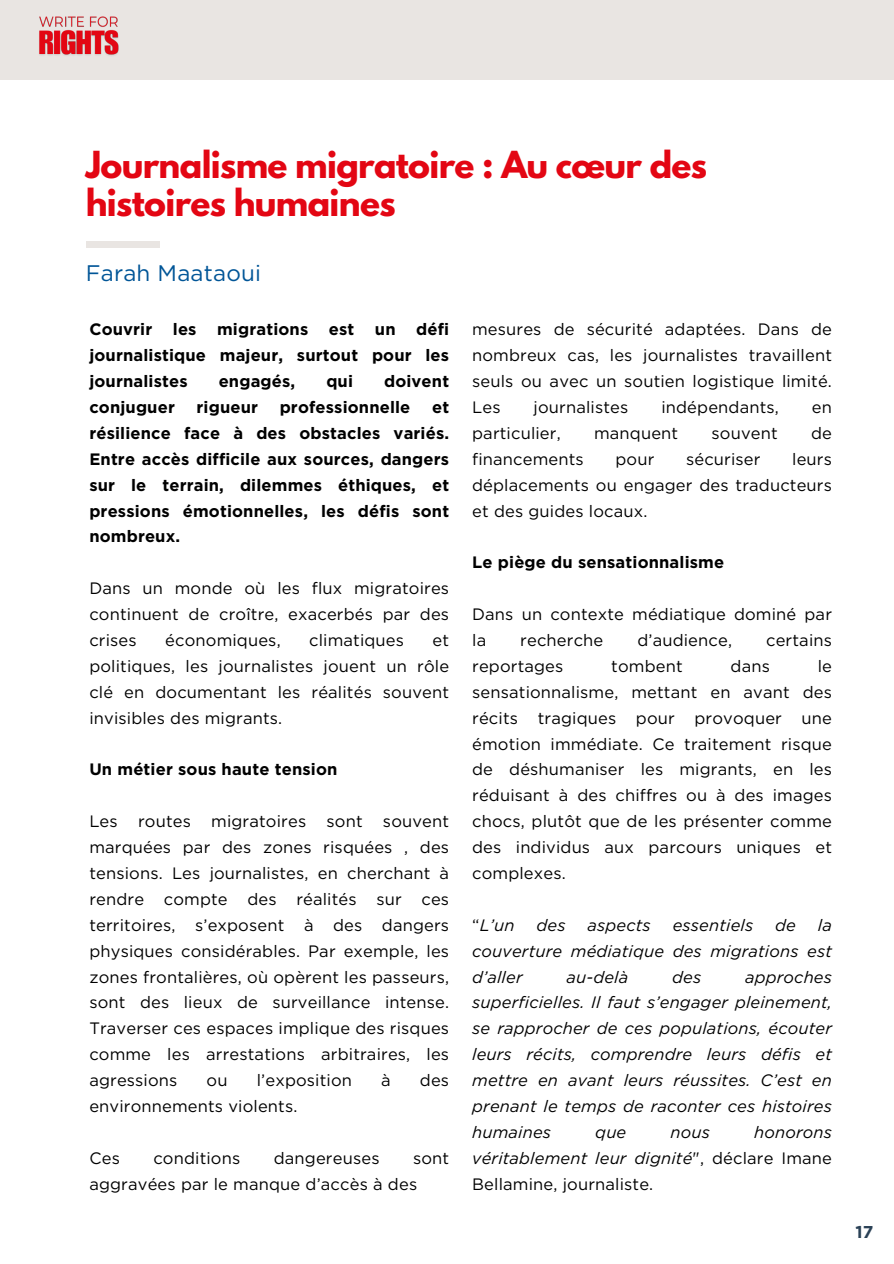
<style>
.page{position:relative;width:894px;height:1264px;background:#fff}
.page>*{position:absolute;margin:0;border:0;box-sizing:border-box;transform-origin:0 0}
.t1{font:700 33px/38.2px "League Spartan";letter-spacing:-.02em;color:#e30613}
.t2{font:22.5px "Gotham";letter-spacing:.01em;color:#005597}
.t3{font:700 17.1px "Gotham";color:#2b4257}
.t4{font:16.5px/25.8px "Gotham";letter-spacing:.01em;color:#000;text-align:justify}
.t5{font:700 16.5px/25.8px "Gotham";letter-spacing:.01em;color:#000;text-align:justify}
.t6{font:italic 16.5px/25.8px "Gotham";letter-spacing:.01em;color:#000;text-align:justify}
.s1{font-style:normal}
.s2{font-style:italic}
</style>
<div class="page">
<div style="left:87px;top:241px;width:73px;height:6px;background:#e9e5e2"></div>
<div style="left:0;top:0;width:893px;height:80px;background:#e9e5e2"></div>
<img style="left:39px;top:31px;width:80px;height:25px">
<img style="left:39px;top:16px;width:79px;height:15px">
<h2 class="t1" style="left:86px;top:149px;width:622px">Journalisme migratoire : Au cœur des histoires humaines</h2>
<h4 class="t2" style="left:86px;top:260px;width:177px">Farah Maataoui</h4>
<h5 class="t5" style="left:89px;top:316px;width:361px">Couvrir les migrations est un défi journalistique majeur, surtout pour les journalistes</h5>
<h5 class="t5" style="left:219px;top:368px;width:78px">engagés,</h5>
<h5 class="t5" style="left:326px;top:368px;width:28px">qui</h5>
<h5 class="t5" style="left:384px;top:368px;width:67px">doivent</h5>
<h5 class="t5" style="left:89px;top:394px;width:87px">conjuguer</h5>
<h5 class="t5" style="left:196px;top:394px;width:63px">rigueur</h5>
<h5 class="t5" style="left:279px;top:394px;width:132px">professionnelle</h5>
<h5 class="t5" style="left:89px;top:394px;width:361px;text-indent:342px">et résilience face à des obstacles variés.<br>Entre accès difficile aux sources, dangers sur le terrain, dilemmes éthiques, et pressions émotionnelles, les défis sont nombreux.</h5>
<h4 class="t4" style="left:89px;top:575px;width:361px">Dans un monde où les flux migratoires continuent de croître, exacerbés par des crises</h4>
<h4 class="t4" style="left:165px;top:627px;width:117px">économiques,</h4>
<h4 class="t4" style="left:309px;top:627px;width:96px">climatiques</h4>
<h4 class="t4" style="left:89px;top:627px;width:361px;text-indent:343px">et politiques, les journalistes jouent un rôle clé en documentant les réalités souvent invisibles des migrants.</h4>
<h5 class="t5" style="left:89px;top:756px;width:249px">Un métier sous haute tension</h5>
<h5 class="t4" style="left:89px;top:808px;width:361px">Les routes migratoires sont souvent marquées par des zones risquées , des tensions. Les journalistes, en cherchant à rendre compte des réalités sur ces territoires, s’exposent à des dangers physiques considérables. Par exemple, les zones frontalières, où opèrent les passeurs, sont des lieux de surveillance intense.<br>Traverser ces espaces implique des risques comme les arrestations arbitraires, les agressions</h5>
<h5 class="t4" style="left:206px;top:1067px;width:22px">ou</h5>
<h5 class="t4" style="left:257px;top:1067px;width:97px">l’exposition</h5>
<h5 class="t4" style="left:381px;top:1067px;width:11px">à</h5>
<h5 class="t4" style="left:420px;top:1067px;width:31px">des</h5>
<h5 class="t4" style="left:89px;top:1093px;width:209px">environnements violents.</h5>
<p class="t4" style="left:89px;top:1144px;width:32px">Ces</p>
<p class="t4" style="left:153px;top:1144px;width:88px">conditions</p>
<p class="t4" style="left:274px;top:1144px;width:107px">dangereuses</p>
<p class="t4" style="left:89px;top:1144px;width:361px;text-indent:323px">sont aggravées par le manque d’accès à des</p>
<h5 class="t4" style="left:472px;top:316px;width:361px">mesures de sécurité adaptées. Dans de nombreux cas, les journalistes travaillent seuls ou avec un soutien logistique limité.<br>Les</h5>
<h5 class="t4" style="left:533px;top:394px;width:96px">journalistes</h5>
<h5 class="t4" style="left:661px;top:394px;width:119px">indépendants,</h5>
<h5 class="t4" style="left:811px;top:394px;width:22px">en</h5>
<h5 class="t4" style="left:472px;top:420px;width:90px">particulier,</h5>
<h5 class="t4" style="left:594px;top:420px;width:86px">manquent</h5>
<h5 class="t4" style="left:711px;top:420px;width:68px">souvent</h5>
<h5 class="t4" style="left:810px;top:420px;width:22px">de</h5>
<h5 class="t4" style="left:472px;top:446px;width:113px">financements</h5>
<h5 class="t4" style="left:615px;top:446px;width:40px">pour</h5>
<h5 class="t4" style="left:686px;top:446px;width:76px">sécuriser</h5>
<h5 class="t4" style="left:472px;top:446px;width:361px;text-indent:320px">leurs déplacements ou engager des traducteurs et des guides locaux.</h5>
<h4 class="t5" style="left:472px;top:549px;width:253px">Le piège du sensationnalisme</h4>
<h5 class="t4" style="left:472px;top:601px;width:361px">Dans un contexte médiatique dominé par la</h5>
<h5 class="t4" style="left:520px;top:627px;width:84px">recherche</h5>
<h5 class="t4" style="left:637px;top:627px;width:96px">d’audience,</h5>
<h5 class="t4" style="left:766px;top:627px;width:67px">certains</h5>
<h5 class="t4" style="left:472px;top:653px;width:93px">reportages</h5>
<h5 class="t4" style="left:611px;top:653px;width:73px">tombent</h5>
<h5 class="t4" style="left:730px;top:653px;width:41px">dans</h5>
<h5 class="t4" style="left:472px;top:653px;width:361px;text-indent:345px">le sensationnalisme, mettant en avant des récits tragiques pour provoquer une émotion immédiate. Ce traitement risque de déshumaniser les migrants, en les réduisant à des chiffres ou à des images chocs, plutôt que de les présenter comme des individus aux parcours uniques et complexes.</h5>
<h5 class="t6" style="left:472px;top:911px;width:44px"><span class="s1">“</span>L’un</h5>
<h5 class="t6" style="left:536px;top:911px;width:31px">des</h5>
<h5 class="t6" style="left:587px;top:911px;width:65px">aspects</h5>
<h5 class="t6" style="left:672px;top:911px;width:82px">essentiels</h5>
<h5 class="t6" style="left:775px;top:911px;width:22px">de</h5>
<h5 class="t6" style="left:472px;top:911px;width:361px;text-indent:346px">la couverture médiatique des migrations est d’aller</h5>
<h5 class="t6" style="left:566px;top:963px;width:63px">au-delà</h5>
<h5 class="t6" style="left:672px;top:963px;width:31px">des</h5>
<h5 class="t6" style="left:472px;top:963px;width:361px;text-indent:273px">approches superficielles. Il faut s’engager pleinement, se rapprocher de ces populations, écouter leurs récits, comprendre leurs défis et mettre en avant leurs réussites. C’est en prenant le temps de raconter ces histoires humaines</h5>
<h5 class="t4" style="left:472px;top:1118px;width:361px;text-indent:282px"><span class="s2">honorons véritablement leur dignité</span>", déclare Imane Bellamine, journaliste.</h5>
<h5 class="t6" style="left:595px;top:1118px;width:33px">que</h5>
<h5 class="t6" style="left:670px;top:1118px;width:41px">nous</h5>
<h3 class="t3" style="left:855px;top:1221px;width:19px">17</h3>
</div>
